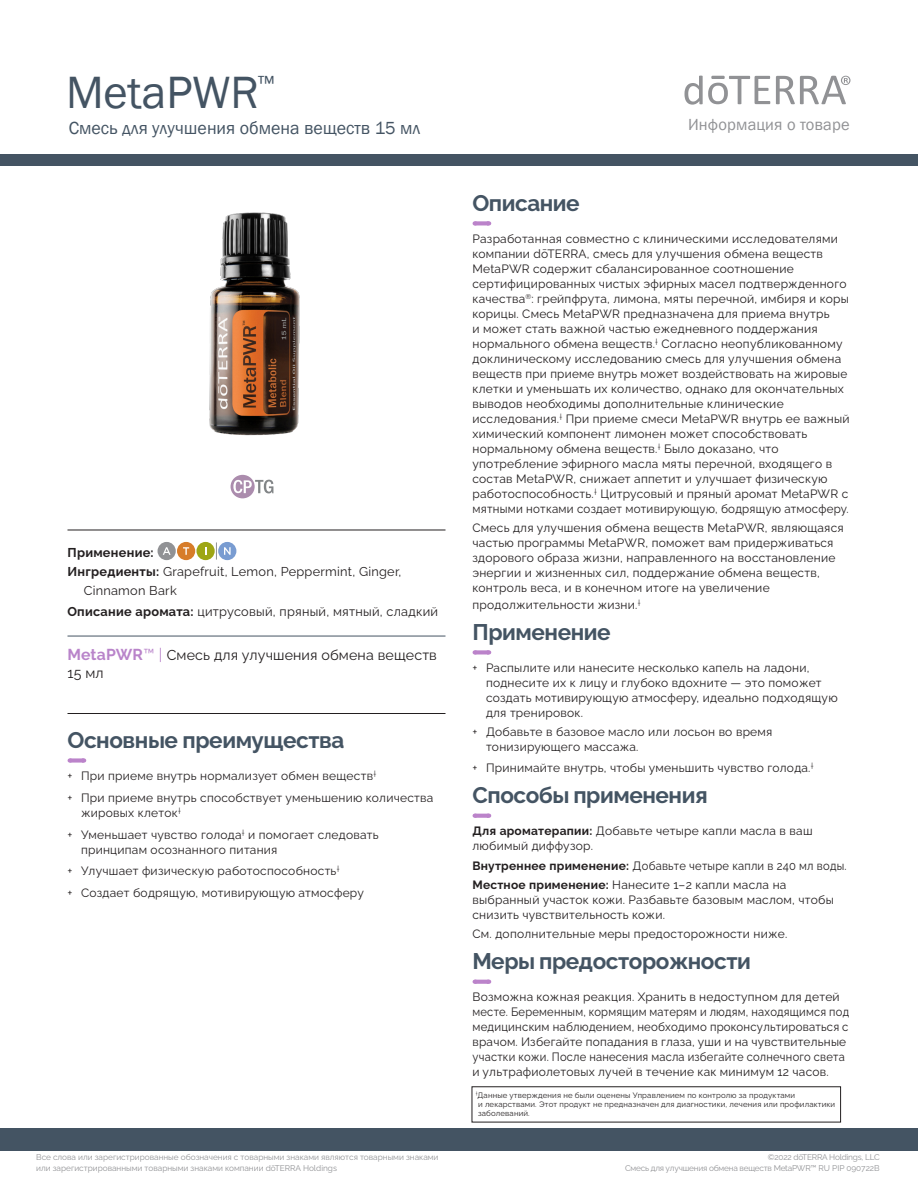
<style>
.page{position:relative;width:918px;height:1188px;background:#fff}
.page>*{position:absolute;margin:0;border:0;box-sizing:border-box;transform-origin:0 0}
.Main_Title{font:46.5px "Franklin Gothic";color:#445463}
.Header__Sanctuary_da{font:22.5px "Raleway v 4020 Bold";letter-spacing:-.02em;color:#445463}
.Product_Descriptor_T{font:18px "Franklin Gothic";color:#445463}
.t1{font:16.5px "Franklin Gothic";letter-spacing:.01em;color:#919295}
.Tag_Title_not_italic{font:14.25px/18px "Raleway v 4020 Regular";letter-spacing:.01em;color:#231f20}
.Oil_Attributes_Panel{font:12.75px/18.8px "Raleway v 4020 Regular";letter-spacing:.02em;color:#231f20}
.Oil_Attributes_Top{font:12.75px "Raleway v 4020 Bold";letter-spacing:.02em;color:#231f20}
.Body{font:12px/15px "Raleway v 4020 Regular";letter-spacing:.02em;color:#231f20}
.Directions____body{font:12px/15px "Raleway v 4020 Regular";letter-spacing:.02em;color:#231f20}
.See_Additional_preca{font:12px "Raleway v 4020 Regular";letter-spacing:.02em;color:#231f20}
.Footer_Left{font:8.25px/10.5px "Raleway v 4020 Regular";color:#919295}
.Footer_Right{font:8.25px/10.5px "Raleway v 4020 Regular";letter-spacing:-.025em;color:#919295;text-align:right}
.Dagger_Box{font:7.8px/9px "Raleway v 4020 Regular";letter-spacing:.02em;color:#231f20}
.s1{font-family:"Raleway v 4020 Bold"}
.s2{font-family:"Raleway v 4020 Bold";font-size:15.75px;color:#b984ca}
.s3{font-size:15.75px;color:#b984ca}
</style>
<div class="page">
<div style="left:0;top:155px;width:918px;height:11px;background:#445463"></div>
<div style="left:0;top:1128px;width:918px;height:23px;background:#445463"></div>
<svg style="left:776px;top:76px;width:74px;height:28px"></svg>
<svg style="left:684px;top:76px;width:86px;height:29px"></svg>
<img style="left:209px;top:212px;width:91px;height:282px">
<svg style="left:231px;top:475px;width:42px;height:23px"></svg>
<svg style="left:475px;top:221px;width:14px;height:4px"></svg>
<svg style="left:475px;top:650px;width:14px;height:4px"></svg>
<svg style="left:475px;top:814px;width:14px;height:4px"></svg>
<svg style="left:475px;top:980px;width:14px;height:4px"></svg>
<hr style="left:68px;top:530px;width:378px;height:1px;background:#231f20">
<hr style="left:68px;top:636px;width:378px;height:1px;background:#445463">
<hr style="left:68px;top:713px;width:378px;height:1px;background:#231f20">
<svg style="left:70px;top:758px;width:14px;height:5px"></svg>
<svg style="left:216px;top:542px;width:1px;height:18px"></svg>
<div style="left:158px;top:542px;width:18px;height:18px;background:#919295;border-radius:50%"></div>
<svg style="left:163px;top:547px;width:8px;height:8px"></svg>
<div style="left:177px;top:542px;width:18px;height:18px;background:#d77c29;border-radius:50%"></div>
<svg style="left:183px;top:547px;width:6px;height:8px"></svg>
<div style="left:196px;top:542px;width:19px;height:18px;background:#9ea615;border-radius:50%"></div>
<div style="left:218px;top:542px;width:18px;height:18px;background:#799cd1;border-radius:50%"></div>
<svg style="left:224px;top:547px;width:7px;height:8px"></svg>
<p class="Main_Title" style="left:66px;top:64px;width:210px">MetaPWR<sup>™</sup></p>
<p class="Product_Descriptor_T" style="left:69px;top:117px;width:353px">Смесь для улучшения обмена веществ 15 мл</p>
<p class="Oil_Attributes_Top" style="left:68px;top:543px;width:88px">Применение:</p>
<p class="Oil_Attributes_Panel" style="left:84px;top:561px;width:319px;text-indent:-16px"><span class="s1">Ингредиенты:</span> Grapefruit, Lemon, Peppermint, Ginger,<br>Cinnamon Bark</p>
<p class="Oil_Attributes_Panel" style="left:68px;top:601px;width:372px"><span class="s1">Описание аромата:</span> цитрусовый, пряный, мятный, сладкий</p>
<p class="Tag_Title_not_italic" style="left:68px;top:645px;width:371px"><span class="s2">MetaPWR</span><span class="s3">™ |</span> Смесь для улучшения обмена веществ<br>15 мл</p>
<p class="Header__Sanctuary_da" style="left:68px;top:723px;width:278px">Основные преимущества</p>
<p class="Body" style="left:68px;top:767px;width:310px">+ При приеме внутрь нормализует обмен веществ<sup>†</sup></p>
<p class="Body" style="left:81px;top:789px;width:354px;text-indent:-14px">+ При приеме внутрь способствует уменьшению количества жировых клеток<sup>†</sup></p>
<p class="Body" style="left:81px;top:826px;width:299px;text-indent:-14px">+ Уменьшает чувство голода<sup>†</sup> и помогает следовать принципам осознанного питания</p>
<p class="Body" style="left:68px;top:862px;width:274px">+ Улучшает физическую работоспособность<sup>†</sup></p>
<p class="Body" style="left:68px;top:884px;width:298px">+ Создает бодрящую, мотивирующую атмосферу</p>
<p class="Footer_Left" style="left:36px;top:1151px;width:404px">Все слова или зарегистрированные обозначения с товарными знаками являются товарными знаками или зарегистрированными товарными знаками компании dōTERRA Holdings</p>
<h3 class="t1" style="left:688px;top:114px;width:163px">Информация о товаре</h3>
<p class="Header__Sanctuary_da" style="left:472px;top:186px;width:109px">Описание</p>
<p class="Body" style="left:472px;top:230px;width:379px">Разработанная совместно с клиническими исследователями компании dōTERRA, смесь для улучшения обмена веществ MetaPWR содержит сбалансированное соотношение сертифицированных чистых эфирных масел подтвержденного качества<sup>®</sup>: грейпфрута, лимона, мяты перечной, имбиря и коры корицы. Смесь MetaPWR предназначена для приема внутрь<br>и может стать важной частью ежедневного поддержания нормального обмена веществ.<sup>†</sup> Согласно неопубликованному доклиническому исследованию смесь для улучшения обмена веществ при приеме внутрь может воздействовать на жировые клетки и уменьшать их количество, однако для окончательных выводов необходимы дополнительные клинические исследования.<sup>†</sup> При приеме смеси MetaPWR внутрь ее важный химический компонент лимонен может способствовать нормальному обмена веществ.<sup>†</sup> Было доказано, что употребление эфирного масла мяты перечной, входящего в состав MetaPWR, снижает аппетит и улучшает физическую работоспособность.<sup>†</sup> Цитрусовый и пряный аромат MetaPWR с мятными нотками создает мотивирующую, бодрящую атмосферу.</p>
<p class="Body" style="left:472px;top:519px;width:373px">Смесь для улучшения обмена веществ MetaPWR, являющаяся частью программы MetaPWR, поможет вам придерживаться здорового образа жизни, направленного на восстановление энергии и жизненных сил, поддержание обмена веществ, контроль веса, и в конечном итоге на увеличение</p>
<p class="Body" style="left:472px;top:596px;width:170px">продолжительности жизни.<sup>†</sup></p>
<p class="Header__Sanctuary_da" style="left:472px;top:615px;width:140px">Применение</p>
<p class="Body" style="left:486px;top:659px;width:353px;text-indent:-14px">+ Распылите или нанесите несколько капель на ладони, поднесите их к лицу и глубоко вдохните — это поможет создать мотивирующую атмосферу, идеально подходящую для тренировок.</p>
<p class="Body" style="left:486px;top:723px;width:288px;text-indent:-14px">+ Добавьте в базовое масло или лосьон во время тонизирующего массажа.</p>
<p class="Body" style="left:472px;top:759px;width:343px">+ Принимайте внутрь, чтобы уменьшить чувство голода.<sup>†</sup></p>
<p class="Header__Sanctuary_da" style="left:472px;top:778px;width:237px">Способы применения</p>
<p class="Directions____body" style="left:472px;top:822px;width:342px"><span class="s1">Для ароматерапии:</span> Добавьте четыре капли масла в ваш любимый диффузор.</p>
<p class="Directions____body" style="left:472px;top:857px;width:376px"><span class="s1">Внутреннее применение:</span> Добавьте четыре капли в 240 мл воды.</p>
<p class="Directions____body" style="left:472px;top:876px;width:363px"><span class="s1">Местное применение:</span> Нанесите 1–2 капли масла на выбранный участок кожи. Разбавьте базовым маслом, чтобы снизить чувствительность кожи.</p>
<p class="See_Additional_preca" style="left:472px;top:924px;width:316px">См. дополнительные меры предосторожности ниже.</p>
<p class="Header__Sanctuary_da" style="left:472px;top:944px;width:280px">Меры предосторожности</p>
<p class="Body" style="left:472px;top:988px;width:378px">Возможна кожная реакция. Хранить в недоступном для детей месте. Беременным, кормящим матерям и людям, находящимся под медицинским наблюдением, необходимо проконсультироваться с врачом. Избегайте попадания в глаза, уши и на чувствительные участки кожи. После нанесения масла избегайте солнечного света и ультрафиолетовых лучей в течение как минимум 12 часов.</p>
<p class="Dagger_Box" style="left:478px;top:1090px;width:359px;text-indent:-2px"><sup>†</sup>Данные утверждения не были оценены Управлением по контролю за продуктами<br>и лекарствами. Этот продукт не предназначен для диагностики, лечения или профилактики заболеваний.</p>
<p class="Footer_Right" style="left:625px;top:1151px;width:256px">©2022 dōTERRA Holdings, LLC<br>Смесь для улучшения обмена веществ MetaPWR™ RU PIP 090722B</p>
</div>
